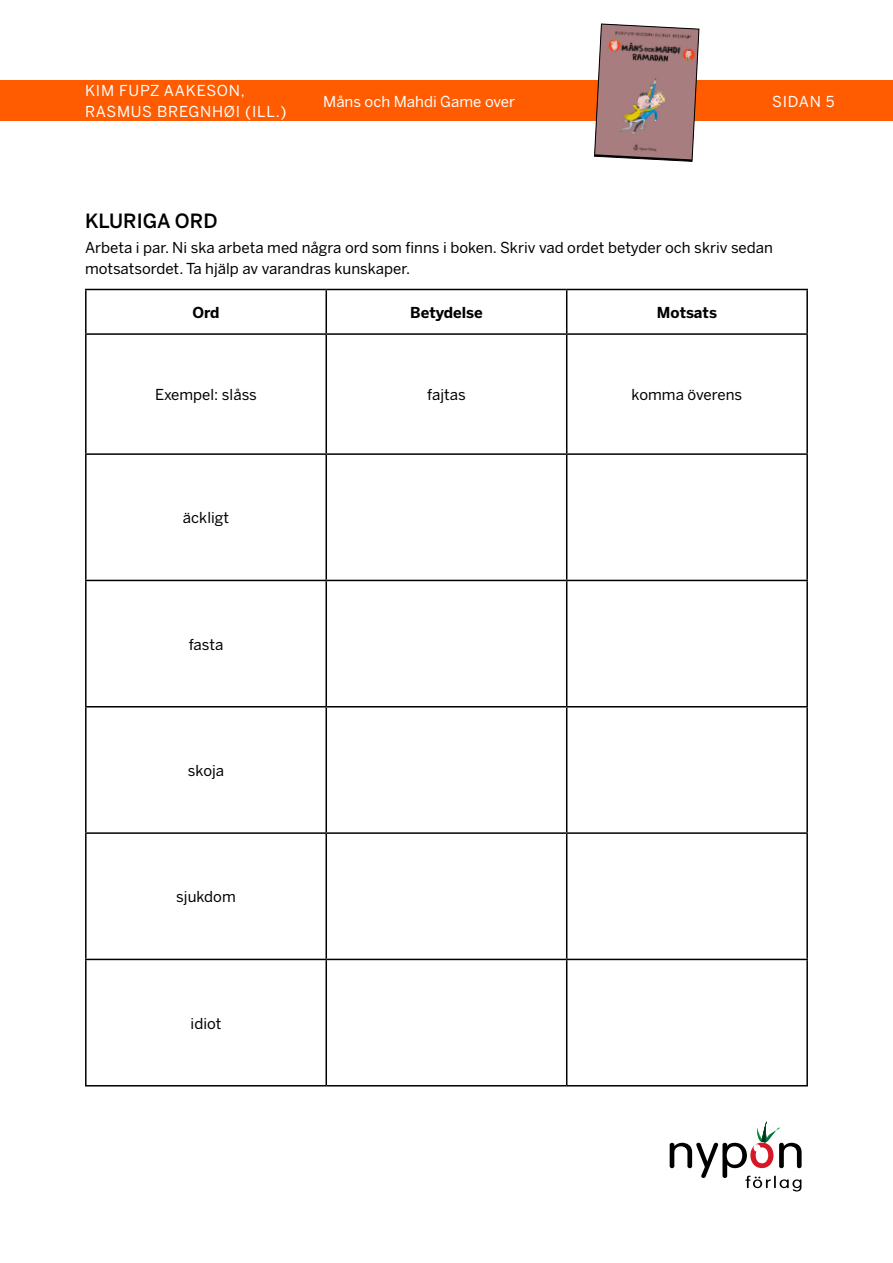
<style>
.page{position:relative;width:893px;height:1263px;background:#fff}
.page>*{position:absolute;margin:0;border:0;box-sizing:border-box;transform-origin:0 0}
.t1{font:500 19.5px "Benton Sans";color:#000}
.t2{font:15px/21px "Benton Sans";color:#000}
.t3{font:15px/21px "Benton Sans";letter-spacing:.04em;color:#fff}
.t4{font:15px "Benton Sans";color:#fff}
.t5{font:700 15px "Benton Sans";color:#000}
</style>
<div class="page">
<div style="left:0;top:80px;width:893px;height:41px;background:#ff5b00"></div>
<svg style="left:670px;top:1121px;width:132px;height:70px"></svg>
<svg style="left:594px;top:23px;width:105px;height:139px;background:#a5807e"></svg>
<hr style="left:85px;top:289px;width:241px;height:1px;background:#000">
<hr style="left:85px;top:290px;width:2px;height:43px;background:#000">
<hr style="left:326px;top:289px;width:241px;height:1px;background:#000">
<hr style="left:325px;top:290px;width:2px;height:43px;background:#000">
<hr style="left:567px;top:289px;width:241px;height:1px;background:#000">
<hr style="left:566px;top:290px;width:1px;height:43px;background:#000">
<hr style="left:806px;top:290px;width:2px;height:43px;background:#000">
<hr style="left:85px;top:333px;width:241px;height:2px;background:#000">
<hr style="left:85px;top:335px;width:2px;height:118px;background:#000">
<hr style="left:326px;top:333px;width:241px;height:2px;background:#000">
<hr style="left:325px;top:335px;width:2px;height:118px;background:#000">
<hr style="left:567px;top:333px;width:241px;height:2px;background:#000">
<hr style="left:566px;top:335px;width:1px;height:118px;background:#000">
<hr style="left:806px;top:335px;width:2px;height:118px;background:#000">
<hr style="left:85px;top:453px;width:241px;height:2px;background:#000">
<hr style="left:85px;top:455px;width:2px;height:125px;background:#000">
<hr style="left:326px;top:453px;width:241px;height:2px;background:#000">
<hr style="left:325px;top:455px;width:2px;height:125px;background:#000">
<hr style="left:567px;top:453px;width:241px;height:2px;background:#000">
<hr style="left:566px;top:455px;width:1px;height:125px;background:#000">
<hr style="left:806px;top:455px;width:2px;height:125px;background:#000">
<hr style="left:85px;top:580px;width:241px;height:1px;background:#000">
<hr style="left:85px;top:581px;width:2px;height:125px;background:#000">
<hr style="left:326px;top:580px;width:241px;height:1px;background:#000">
<hr style="left:325px;top:581px;width:2px;height:125px;background:#000">
<hr style="left:567px;top:580px;width:241px;height:1px;background:#000">
<hr style="left:566px;top:581px;width:1px;height:125px;background:#000">
<hr style="left:806px;top:581px;width:2px;height:125px;background:#000">
<hr style="left:85px;top:706px;width:241px;height:1px;background:#000">
<hr style="left:85px;top:707px;width:2px;height:125px;background:#000">
<hr style="left:326px;top:706px;width:241px;height:1px;background:#000">
<hr style="left:325px;top:707px;width:2px;height:125px;background:#000">
<hr style="left:567px;top:706px;width:241px;height:1px;background:#000">
<hr style="left:566px;top:707px;width:1px;height:125px;background:#000">
<hr style="left:806px;top:707px;width:2px;height:125px;background:#000">
<hr style="left:85px;top:832px;width:241px;height:2px;background:#000">
<hr style="left:85px;top:834px;width:2px;height:125px;background:#000">
<hr style="left:326px;top:832px;width:241px;height:2px;background:#000">
<hr style="left:325px;top:834px;width:2px;height:125px;background:#000">
<hr style="left:567px;top:832px;width:241px;height:2px;background:#000">
<hr style="left:566px;top:834px;width:1px;height:125px;background:#000">
<hr style="left:806px;top:834px;width:2px;height:125px;background:#000">
<hr style="left:85px;top:959px;width:241px;height:1px;background:#000">
<hr style="left:85px;top:960px;width:2px;height:125px;background:#000">
<hr style="left:326px;top:959px;width:241px;height:1px;background:#000">
<hr style="left:325px;top:960px;width:2px;height:125px;background:#000">
<hr style="left:567px;top:959px;width:241px;height:1px;background:#000">
<hr style="left:566px;top:960px;width:1px;height:125px;background:#000">
<hr style="left:806px;top:960px;width:2px;height:125px;background:#000">
<hr style="left:85px;top:1085px;width:241px;height:1px;background:#000">
<hr style="left:326px;top:1085px;width:241px;height:1px;background:#000">
<hr style="left:567px;top:1085px;width:241px;height:1px;background:#000">
<p class="t3" style="left:85px;top:81px;width:203px">KIM FUPZ AAKESON,<br>RASMUS BREGNHØI (ILL.)</p>
<p class="t4" style="left:323px;top:93px;width:193px">Måns och Mahdi Game over</p>
<p class="t3" style="left:772px;top:91px;width:64px">SIDAN 5</p>
<h1 class="t1" style="left:85px;top:210px;width:134px">KLURIGA ORD</h1>
<p class="t2" style="left:85px;top:238px;width:689px">Arbeta i par. Ni ska arbeta med några ord som finns i boken. Skriv vad ordet betyder och skriv sedan motsatsordet. Ta hjälp av varandras kunskaper.</p>
<p class="t5" style="left:193px;top:303px;width:28px">Ord</p>
<p class="t5" style="left:410px;top:303px;width:74px">Betydelse</p>
<p class="t5" style="left:657px;top:303px;width:62px">Motsats</p>
<p class="t2" style="left:155px;top:384px;width:103px">Exempel: slåss</p>
<p class="t2" style="left:427px;top:384px;width:40px">fajtas</p>
<p class="t2" style="left:632px;top:384px;width:112px">komma överens</p>
<p class="t2" style="left:183px;top:507px;width:48px">äckligt</p>
<p class="t2" style="left:189px;top:634px;width:36px">fasta</p>
<p class="t2" style="left:188px;top:760px;width:38px">skoja</p>
<p class="t2" style="left:176px;top:886px;width:61px">sjukdom</p>
<p class="t2" style="left:191px;top:1013px;width:32px">idiot</p>
</div>
